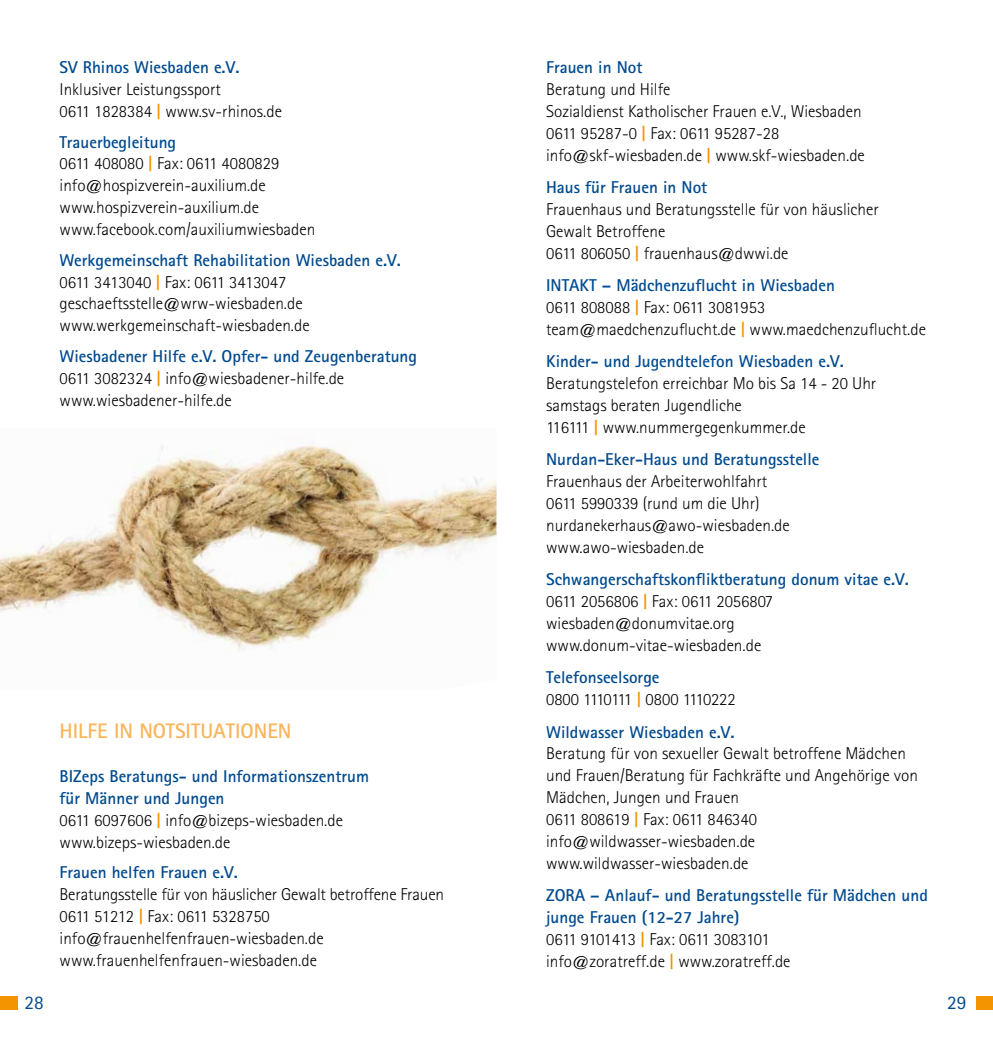
<style>
.page{position:relative;width:993px;height:1042px;background:#fff}
.page>*{position:absolute;margin:0;border:0;box-sizing:border-box;transform-origin:0 0}
.t1{font:700 21px "Rotis Sans Serif";color:#f8b55b}
.t2{font:19.25px "Rotis Sans Serif";color:#004a8f}
.t3{font:300 17.15px/21.9px "Rotis Sans Serif";color:#000}
.t4{font:700 17.15px/21.9px "Rotis Sans Serif";color:#004a8f}
.t5{font:300 17.15px/21.9px "Rotis Sans Serif";letter-spacing:-.03em;color:#000}
.s1{font-weight:800;color:#f39400}
.s2{font-weight:700;color:#004a8f}
.s3{font-weight:300;color:#000}
</style>
<div class="page">
<div style="left:0;top:996px;width:17px;height:13px;background:#f39400"></div>
<div style="left:976px;top:996px;width:16px;height:13px;background:#f39400"></div>
<img style="left:0;top:442px;width:496px;height:209px">
<p class="t4" style="left:60px;top:56px;width:181px">SV Rhinos Wiesbaden e.V.</p>
<p class="t3" style="left:60px;top:78px;width:224px">Inklusiver Leistungssport<br>0611 1828384 <span class="s1">|</span> www.sv-rhinos.de</p>
<p class="t3" style="left:60px;top:131px;width:257px"><span class="s2">Trauerbegleitung<br></span>0611 408080 <span class="s1">|</span> Fax: 0611 4080829 info@hospizverein-auxilium.de www.hospizverein-auxilium.de www.facebook.com/auxiliumwiesbaden</p>
<p class="t3" style="left:60px;top:249px;width:343px"><span class="s2">Werkgemeinschaft Rehabilitation Wiesbaden e.V.<br></span>0611 3413040 <span class="s1">|</span> Fax: 0611 3413047 geschaeftsstelle@wrw-wiesbaden.de www.werkgemeinschaft-wiesbaden.de</p>
<p class="t3" style="left:60px;top:345px;width:359px"><span class="s2">Wiesbadener Hilfe e.V. Opfer- und Zeugenberatung<br></span>0611 3082324 <span class="s1">|</span> info@wiesbadener-hilfe.de www.wiesbadener-hilfe.de</p>
<p class="t1" style="left:60px;top:718px;width:233px">HILFE IN NOTSITUATIONEN</p>
<p class="t3" style="left:60px;top:765px;width:311px"><span class="s2">BIZeps Beratungs- und Informationszentrum für Männer und Jungen<br></span>0611 6097606 <span class="s1">|</span> info@bizeps-wiesbaden.de www.bizeps-wiesbaden.de</p>
<p class="t4" style="left:60px;top:861px;width:180px">Frauen helfen Frauen e.V.</p>
<p class="t3" style="left:60px;top:883px;width:386px">Beratungsstelle für von häuslicher Gewalt betroffene Frauen 0611 51212 <span class="s1">|</span> Fax: 0611 5328750 info@frauenhelfenfrauen-wiesbaden.de www.frauenhelfenfrauen-wiesbaden.de</p>
<p class="t4" style="left:546px;top:56px;width:98px">Frauen in Not</p>
<p class="t3" style="left:546px;top:78px;width:320px">Beratung und Hilfe<br>Sozialdienst Katholischer Frauen e.V., Wiesbaden 0611 95287-0 <span class="s1">|</span> Fax: 0611 95287-28 info@skf-wiesbaden.de <span class="s1">|</span> www.skf-wiesbaden.de</p>
<p class="t4" style="left:546px;top:176px;width:163px">Haus für Frauen in Not</p>
<p class="t3" style="left:546px;top:198px;width:334px">Frauenhaus und Beratungsstelle für von häuslicher<br>Gewalt Betroffene<br>0611 806050 <span class="s1">|</span> frauenhaus@dwwi.de</p>
<p class="t3" style="left:546px;top:274px;width:381px"><span class="s2">INTAKT – Mädchenzuflucht in Wiesbaden<br></span>0611 808088 <span class="s1">|</span> Fax: 0611 3081953 team@maedchenzuflucht.de <span class="s1">|</span> www.maedchenzuflucht.de</p>
<p class="t4" style="left:546px;top:350px;width:299px">Kinder- und Jugendtelefon Wiesbaden e.V.</p>
<p class="t3" style="left:546px;top:372px;width:331px">Beratungstelefon erreichbar Mo bis Sa 14 - 20 Uhr samstags beraten Jugendliche<br>116111 <span class="s1">|</span> www.nummergegenkummer.de</p>
<p class="t4" style="left:546px;top:448px;width:275px">Nurdan-Eker-Haus und Beratungsstelle</p>
<p class="t3" style="left:546px;top:470px;width:245px">Frauenhaus der Arbeiterwohlfahrt<br>0611 5990339 (rund um die Uhr) nurdanekerhaus@awo-wiesbaden.de www.awo-wiesbaden.de</p>
<p class="t3" style="left:546px;top:568px;width:364px"><span class="s2">Schwangerschaftskonfliktberatung donum vitae e.V.<br></span>0611 2056806 <span class="s1">|</span> Fax: 0611 2056807 wiesbaden@donumvitae.org www.donum-vitae-wiesbaden.de</p>
<p class="t5" style="left:546px;top:666px;width:191px"><span class="s2">Telefonseelsorge<br></span>0800 1110111 <span class="s1">|</span> 0800 1110222</p>
<p class="t4" style="left:546px;top:720px;width:190px">Wildwasser Wiesbaden e.V.</p>
<p class="t3" style="left:546px;top:743px;width:373px">Beratung für von sexueller Gewalt betroffene Mädchen und Frauen/Beratung für Fachkräfte und Angehörige von Mädchen, Jungen und Frauen<br>0611 808619 <span class="s1">|</span> Fax: 0611 846340 info@wildwasser-wiesbaden.de www.wildwasser-wiesbaden.de</p>
<p class="t4" style="left:546px;top:884px;width:383px">ZORA – Anlauf- und Beratungsstelle für Mädchen und junge Frauen (12-27 Jahre)<br><span class="s3">0611 9101413</span> <span class="s1">|</span> <span class="s3">Fax: 0611 3083101<br>info@zoratreff.de</span> <span class="s1">|</span> <span class="s3">www.zoratreff.de</span></p>
<p class="t2" style="left:24px;top:991px;width:21px">28</p>
<p class="t2" style="left:946px;top:991px;width:21px">29</p>
</div>
